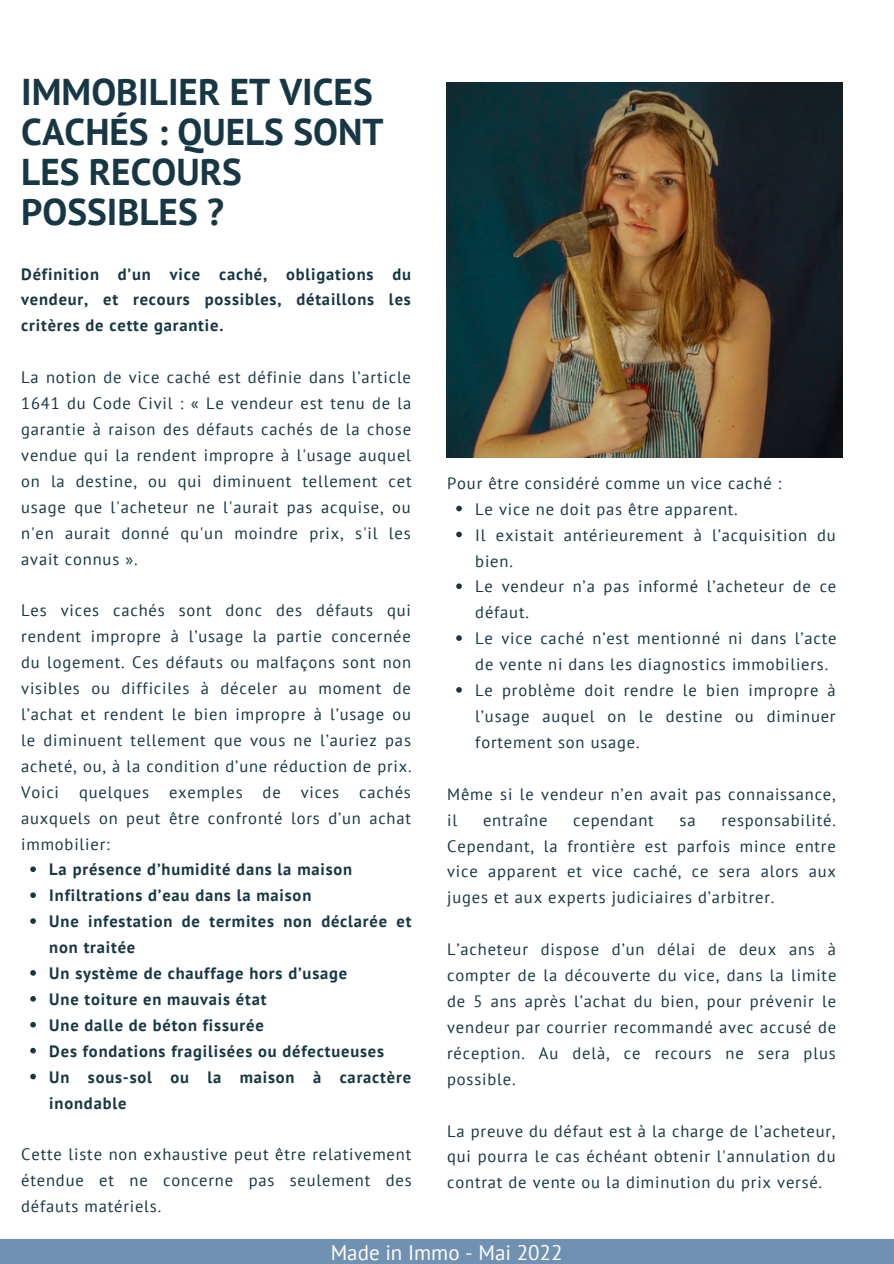
<style>
.page{position:relative;width:894px;height:1264px;background:#fff}
.page>*{position:absolute;margin:0;border:0;box-sizing:border-box;transform-origin:0 0}
.t1{font:700 37.2px/40.2px "PT Sans";color:#173744}
.t2{font:21px "PT Sans";color:#fff}
.t3{font:16.5px/26px "PT Sans";letter-spacing:.05em;color:#173744;text-align:justify}
.t4{font:700 16.5px/26px "PT Sans";letter-spacing:.05em;color:#173744}
</style>
<div class="page">
<svg style="left:456px;top:505px;width:5px;height:6px"></svg>
<svg style="left:456px;top:531px;width:5px;height:6px"></svg>
<svg style="left:456px;top:583px;width:5px;height:6px"></svg>
<svg style="left:456px;top:635px;width:5px;height:6px"></svg>
<svg style="left:456px;top:687px;width:5px;height:5px"></svg>
<div style="left:0;top:1239px;width:893px;height:24px;background:#7191b2"></div>
<img style="left:446px;top:82px;width:395px;height:375px">
<svg style="left:30px;top:866px;width:6px;height:6px"></svg>
<svg style="left:30px;top:892px;width:6px;height:6px"></svg>
<svg style="left:30px;top:918px;width:6px;height:5px"></svg>
<svg style="left:30px;top:970px;width:6px;height:5px"></svg>
<svg style="left:30px;top:996px;width:6px;height:5px"></svg>
<svg style="left:30px;top:1021px;width:6px;height:6px"></svg>
<svg style="left:30px;top:1047px;width:6px;height:6px"></svg>
<svg style="left:30px;top:1073px;width:6px;height:6px"></svg>
<p class="t1" style="left:21px;top:71px;width:364px">IMMOBILIER ET VICES<br>CACHÉS : QUELS SONT<br>LES RECOURS<br>POSSIBLES ?</p>
<p class="t4" style="left:21px;top:260px;width:391px;text-align:justify">Définition d’un vice caché, obligations du vendeur, et recours possibles, détaillons les critères de cette garantie.</p>
<p class="t3" style="left:21px;top:364px;width:392px">La notion de vice caché est définie dans l’article 1641 du Code Civil : « Le vendeur est tenu de la garantie à raison des défauts cachés de la chose vendue qui la rendent impropre à l'usage auquel on la destine, ou qui diminuent tellement cet usage que l'acheteur ne l'aurait pas acquise, ou n'en aurait donné qu'un moindre prix, s'il les avait connus ».</p>
<p class="t3" style="left:21px;top:597px;width:392px">Les vices cachés sont donc des défauts qui rendent impropre à l’usage la partie concernée du logement. Ces défauts ou malfaçons sont non visibles ou difficiles à déceler au moment de l’achat et rendent le bien impropre à l’usage ou le diminuent tellement que vous ne l’auriez pas acheté, ou, à la condition d’une réduction de prix.<br>Voici quelques exemples de vices cachés auxquels on peut être confronté lors d’un achat immobilier:</p>
<p class="t4" style="left:49px;top:856px;width:304px">La présence d’humidité dans la maison</p>
<p class="t4" style="left:49px;top:882px;width:263px">Infiltrations d’eau dans la maison</p>
<p class="t4" style="left:49px;top:908px;width:363px">Une infestation de termites non déclarée et non traitée</p>
<p class="t4" style="left:49px;top:960px;width:299px">Un système de chauffage hors d’usage</p>
<p class="t4" style="left:49px;top:985px;width:219px">Une toiture en mauvais état</p>
<p class="t4" style="left:49px;top:1011px;width:216px">Une dalle de béton fissurée</p>
<p class="t4" style="left:49px;top:1037px;width:336px">Des fondations fragilisées ou défectueuses</p>
<p class="t4" style="left:49px;top:1063px;width:363px">Un sous-sol ou la maison à caractère inondable</p>
<p class="t3" style="left:21px;top:1141px;width:392px">Cette liste non exhaustive peut être relativement étendue et ne concerne pas seulement des défauts matériels.</p>
<p class="t3" style="left:447px;top:469px;width:336px">Pour être considéré comme un vice caché :</p>
<p class="t3" style="left:475px;top:495px;width:264px">Le vice ne doit pas être apparent.</p>
<p class="t3" style="left:475px;top:521px;width:362px">Il existait antérieurement à l’acquisition du bien.</p>
<p class="t3" style="left:475px;top:573px;width:362px">Le vendeur n’a pas informé l’acheteur de ce défaut.</p>
<p class="t3" style="left:475px;top:625px;width:363px">Le vice caché n’est mentionné ni dans l’acte de vente ni dans les diagnostics immobiliers.</p>
<p class="t3" style="left:475px;top:677px;width:362px">Le problème doit rendre le bien impropre à l’usage auquel on le destine ou diminuer fortement son usage.</p>
<p class="t3" style="left:447px;top:780px;width:390px">Même si le vendeur n’en avait pas connaissance, il</p>
<p class="t3" style="left:483px;top:806px;width:66px">entraîne</p>
<p class="t3" style="left:573px;top:806px;width:82px">cependant</p>
<p class="t3" style="left:679px;top:806px;width:17px">sa</p>
<p class="t3" style="left:447px;top:806px;width:390px;text-indent:274px">responsabilité.<br>Cependant, la frontière est parfois mince entre vice apparent et vice caché, ce sera alors aux juges et aux experts judiciaires d’arbitrer.</p>
<p class="t3" style="left:447px;top:936px;width:390px">L’acheteur dispose d’un délai de deux ans à compter de la découverte du vice, dans la limite de 5 ans après l’achat du bien, pour prévenir le vendeur par courrier recommandé avec accusé de réception. Au delà, ce recours ne sera plus possible.</p>
<p class="t3" style="left:447px;top:1117px;width:390px">La preuve du défaut est à la charge de l’acheteur, qui pourra le cas échéant obtenir l'annulation du contrat de vente ou la diminution du prix versé.</p>
<p class="t2" style="left:330px;top:1238px;width:233px">Made in Immo - Mai 2022</p>
</div>
